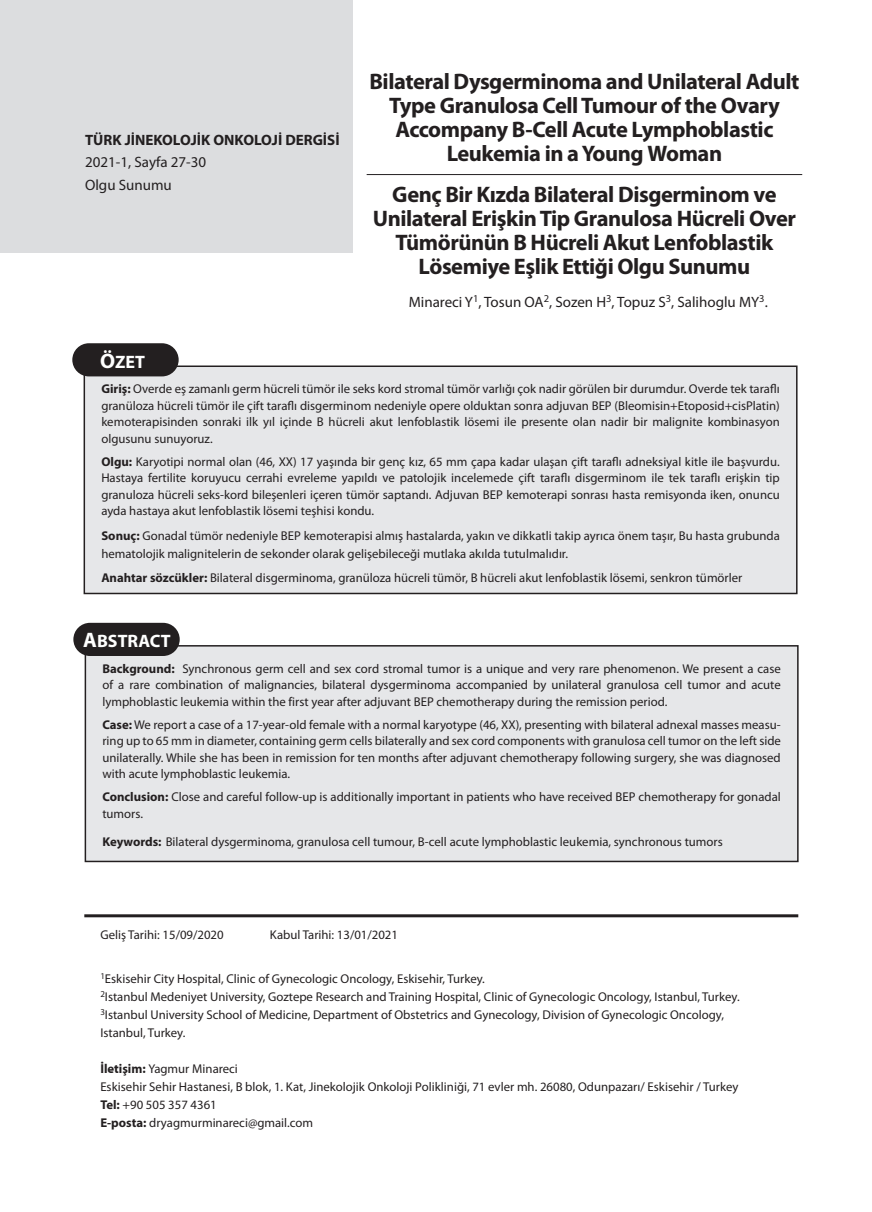
<style>
.page{position:relative;width:872px;height:1212px;background:#fff}
.page>*{position:absolute;margin:0;border:0;box-sizing:border-box;transform-origin:0 0}
.Türkçe_Başlık{font:700 22.5px/24px "Myriad Pro";letter-spacing:-.02em;color:#231f20;text-align:center}
.t1{font:700 18px "Myriad Pro";color:#fff}
.t2{font:15px "Myriad Pro";color:#231f20}
.t3{font:700 15px "Myriad Pro";color:#231f20}
.t4{font:12.75px/16.5px "Myriad Pro";color:#231f20;text-align:justify}
.s1{font-size:21px}
.s2{font-weight:700}
.s3{font-family:"Myriad";font-weight:700}
</style>
<div class="page">
<div style="left:0;top:0;width:352px;height:252px;background:#dcdddf"></div>
<hr style="left:367px;top:174px;width:435px;height:1px;background:#231f20">
<hr style="left:84px;top:914px;width:714px;height:3px;background:#231f20">
<div style="left:84px;top:366px;width:712px;height:227px;background:#e6e7e9"></div>
<div style="left:84px;top:365px;width:713px;height:229px;border:2px solid #231f20"></div>
<div style="left:72px;top:343px;width:107px;height:33px;background:#231f20;border-radius:17px"></div>
<div style="left:85px;top:646px;width:713px;height:215px;background:#e6e7e9"></div>
<div style="left:85px;top:645px;width:713px;height:217px;border:2px solid #231f20"></div>
<div style="left:73px;top:623px;width:107px;height:33px;background:#231f20;border-radius:17px"></div>
<p class="t3" style="left:85px;top:130px;width:256px">TÜRK JİNEKOLOJİK ONKOLOJİ DERGİSİ</p>
<p class="t2" style="left:85px;top:153px;width:123px">2021-1, Sayfa 27-30</p>
<p class="t2" style="left:85px;top:175px;width:88px">Olgu Sunumu</p>
<p class="Türkçe_Başlık" style="left:369px;top:69px;width:431px">Bilateral Dysgerminoma and Unilateral Adult Type Granulosa Cell Tumour of the Ovary Accompany B-Cell Acute Lymphoblastic Leukemia in a Young Woman</p>
<p class="Türkçe_Başlık" style="left:373px;top:182px;width:425px">Genç Bir Kızda Bilateral Disgerminom ve Unilateral Erişkin Tip Granulosa Hücreli Over Tümörünün B Hücreli Akut Lenfoblastik Lösemiye Eşlik Ettiği Olgu Sunumu</p>
<p class="t2" style="left:409px;top:292px;width:360px">Minareci Y<sup>1</sup>, Tosun OA<sup>2</sup>, Sozen H<sup>3</sup>, Topuz S<sup>3</sup>, Salihoglu MY<sup>3</sup>.</p>
<p class="t1" style="left:100px;top:350px;width:47px"><span class="s1">Ö</span>ZET</p>
<p class="t4" style="left:101px;top:380px;width:680px"><span class="s2">Giriş:</span> Overde eş zamanlı germ hücreli tümör ile seks kord stromal tümör varlığı çok nadir görülen bir durumdur. Overde tek taraflı granüloza hücreli tümör ile çift taraflı disgerminom nedeniyle opere olduktan sonra adjuvan BEP (Bleomisin+Etoposid+cisPlatin) kemoterapisinden sonraki ilk yıl içinde B hücreli akut lenfoblastik lösemi ile presente olan nadir bir malignite kombinasyon olgusunu sunuyoruz.</p>
<p class="t4" style="left:101px;top:453px;width:680px"><span class="s2">Olgu:</span> Karyotipi normal olan (46, XX) 17 yaşında bir genç kız, 65 mm çapa kadar ulaşan çift taraflı adneksiyal kitle ile başvurdu.<br>Hastaya fertilite koruyucu cerrahi evreleme yapıldı ve patolojik incelemede çift taraflı disgerminom ile tek taraflı erişkin tip granuloza hücreli seks-kord bileşenleri içeren tümör saptandı. Adjuvan BEP kemoterapi sonrası hasta remisyonda iken, onuncu ayda hastaya akut lenfoblastik lösemi teşhisi kondu.</p>
<p class="t4" style="left:101px;top:526px;width:680px;line-height:18px"><span class="s2">Sonuç:</span> Gonadal tümör nedeniyle BEP kemoterapisi almış hastalarda, yakın ve dikkatli takip ayrıca önem taşır, Bu hasta grubunda hematolojik malignitelerin de sekonder olarak gelişebileceği mutlaka akılda tutulmalıdır.</p>
<p class="t4" style="left:101px;top:569px;width:642px"><span class="s2">Anahtar sözcükler:</span> Bilateral disgerminoma, granüloza hücreli tümör, B hücreli akut lenfoblastik lösemi, senkron tümörler</p>
<p class="t1" style="left:83px;top:629px;width:89px"><span class="s1">A</span>BSTRACT</p>
<p class="t4" style="left:102px;top:660px;width:680px"><span class="s2">Background:</span> Synchronous germ cell and sex cord stromal tumor is a unique and very rare phenomenon. We present a case of a rare combination of malignancies, bilateral dysgerminoma accompanied by unilateral granulosa cell tumor and acute lymphoblastic leukemia within the first year after adjuvant BEP chemotherapy during the remission period.</p>
<p class="t4" style="left:102px;top:716px;width:680px"><span class="s2">Case:</span> We report a case of a 17-year-old female with a normal karyotype (46, XX), presenting with bilateral adnexal masses measu&shy;ring up to 65 mm in diameter, containing germ cells bilaterally and sex cord components with granulosa cell tumor on the left side unilaterally. While she has been in remission for ten months after adjuvant chemotherapy following surgery, she was diagnosed with acute lymphoblastic leukemia.</p>
<p class="t4" style="left:102px;top:788px;width:680px"><span class="s2">Conclusion:</span> Close and careful follow-up is additionally important in patients who have received BEP chemotherapy for gonadal tumors.</p>
<p class="t4" style="left:102px;top:833px;width:622px"><span class="s2">Keywords:</span> Bilateral dysgerminoma, granulosa cell tumour, B-cell acute lymphoblastic leukemia, synchronous tumors</p>
<p class="t4" style="left:100px;top:926px;width:125px">Geliş Tarihi: 15/09/2020</p>
<p class="t4" style="left:270px;top:926px;width:130px">Kabul Tarihi: 13/01/2021</p>
<p class="t4" style="left:100px;top:970px;width:386px"><sup>1</sup>Eskisehir City Hospital, Clinic of Gynecologic Oncology, Eskisehir, Turkey.</p>
<p class="t4" style="left:100px;top:988px;width:641px"><sup>2</sup>Istanbul Medeniyet University, Goztepe Research and Training Hospital, Clinic of Gynecologic Oncology, Istanbul, Turkey.</p>
<p class="t4" style="left:100px;top:1006px;width:625px;line-height:18px"><sup>3</sup>Istanbul University School of Medicine, Department of Obstetrics and Gynecology, Division of Gynecologic Oncology,<br>Istanbul, Turkey.</p>
<p class="t4" style="left:100px;top:1060px;width:139px"><span class="s3">İletişim:</span> Yagmur Minareci</p>
<p class="t4" style="left:100px;top:1078px;width:639px">Eskisehir Sehir Hastanesi, B blok, 1. Kat, Jinekolojik Onkoloji Polikliniği, 71 evler mh. 26080, Odunpazarı/ Eskisehir / Turkey</p>
<p class="t4" style="left:100px;top:1096px;width:118px"><span class="s2">Tel:</span> +90 505 357 4361</p>
<p class="t4" style="left:100px;top:1114px;width:214px"><span class="s2">E-posta:</span> dryagmurminareci@gmail.com</p>
</div>
